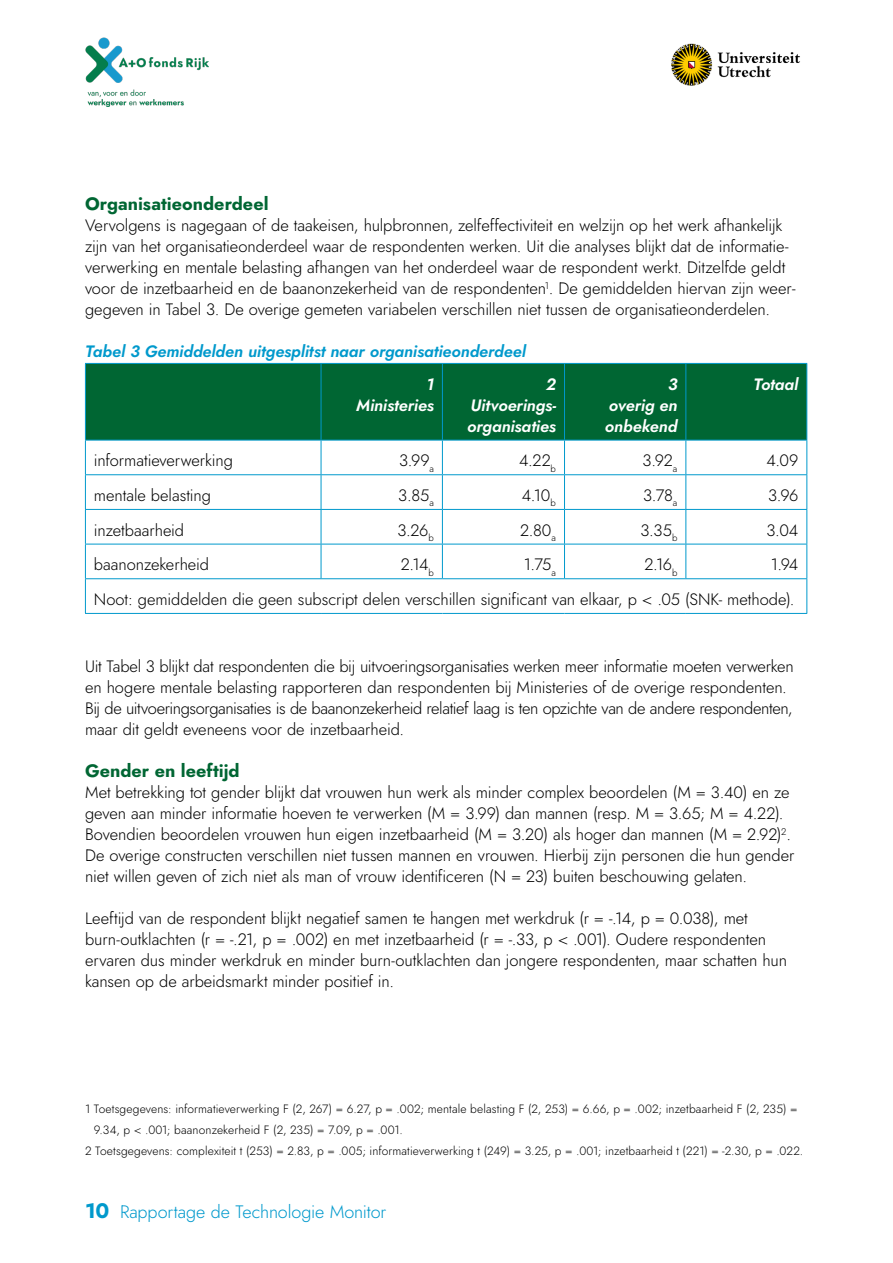
<style>
.page{position:relative;width:893px;height:1263px;background:#fff}
.page>*{position:absolute;margin:0;border:0;box-sizing:border-box;transform-origin:0 0}
.t1{font:18px "Jost";color:#063}
.t2{font:18px "Jost";letter-spacing:-.005em;color:#09c}
.p1{font:16.5px/21px "Jost";color:#000}
.p1-2{font:16.5px/21px "Jost";letter-spacing:-.02em;color:#000}
.t3{font:italic 16.5px/21px "Jost";letter-spacing:-.005em;color:#fff}
.t4{font:italic 16.5px "Jost";color:#09c}
.p1-3{font:12px/21px "Jost";letter-spacing:.01em;color:#000}
.s1{font-size:21px}
</style>
<div class="page">
<img style="left:85px;top:38px;width:124px;height:69px">
<img style="left:671px;top:43px;width:129px;height:43px">
<div style="left:86px;top:364px;width:720px;height:76px;background:#063"></div>
<hr style="left:85px;top:363px;width:236px;height:1px;background:#09c">
<hr style="left:85px;top:364px;width:1px;height:76px;background:#09c">
<hr style="left:321px;top:363px;width:121px;height:1px;background:#09c">
<hr style="left:321px;top:364px;width:1px;height:76px;background:#09c">
<hr style="left:442px;top:363px;width:122px;height:1px;background:#09c">
<hr style="left:442px;top:364px;width:1px;height:76px;background:#09c">
<hr style="left:564px;top:363px;width:122px;height:1px;background:#09c">
<hr style="left:564px;top:364px;width:1px;height:76px;background:#09c">
<hr style="left:686px;top:363px;width:121px;height:1px;background:#09c">
<hr style="left:685px;top:364px;width:1px;height:76px;background:#09c">
<hr style="left:806px;top:364px;width:1px;height:76px;background:#09c">
<hr style="left:85px;top:440px;width:236px;height:1px;background:#09c">
<hr style="left:85px;top:440px;width:1px;height:34px;background:#09c">
<hr style="left:321px;top:440px;width:121px;height:1px;background:#09c">
<hr style="left:321px;top:440px;width:1px;height:34px;background:#09c">
<hr style="left:442px;top:440px;width:122px;height:1px;background:#09c">
<hr style="left:442px;top:440px;width:1px;height:34px;background:#09c">
<hr style="left:564px;top:440px;width:122px;height:1px;background:#09c">
<hr style="left:564px;top:440px;width:1px;height:34px;background:#09c">
<hr style="left:686px;top:440px;width:121px;height:1px;background:#09c">
<hr style="left:685px;top:440px;width:1px;height:34px;background:#09c">
<hr style="left:806px;top:440px;width:1px;height:34px;background:#09c">
<hr style="left:85px;top:474px;width:236px;height:1px;background:#09c">
<hr style="left:85px;top:475px;width:1px;height:34px;background:#09c">
<hr style="left:321px;top:474px;width:121px;height:1px;background:#09c">
<hr style="left:321px;top:475px;width:1px;height:34px;background:#09c">
<hr style="left:442px;top:474px;width:122px;height:1px;background:#09c">
<hr style="left:442px;top:475px;width:1px;height:34px;background:#09c">
<hr style="left:564px;top:474px;width:122px;height:1px;background:#09c">
<hr style="left:564px;top:475px;width:1px;height:34px;background:#09c">
<hr style="left:686px;top:474px;width:121px;height:1px;background:#09c">
<hr style="left:685px;top:475px;width:1px;height:34px;background:#09c">
<hr style="left:806px;top:475px;width:1px;height:34px;background:#09c">
<hr style="left:85px;top:509px;width:236px;height:1px;background:#09c">
<hr style="left:85px;top:510px;width:1px;height:34px;background:#09c">
<hr style="left:321px;top:509px;width:121px;height:1px;background:#09c">
<hr style="left:321px;top:510px;width:1px;height:34px;background:#09c">
<hr style="left:442px;top:509px;width:122px;height:1px;background:#09c">
<hr style="left:442px;top:510px;width:1px;height:34px;background:#09c">
<hr style="left:564px;top:509px;width:122px;height:1px;background:#09c">
<hr style="left:564px;top:510px;width:1px;height:34px;background:#09c">
<hr style="left:686px;top:509px;width:121px;height:1px;background:#09c">
<hr style="left:685px;top:510px;width:1px;height:34px;background:#09c">
<hr style="left:806px;top:510px;width:1px;height:34px;background:#09c">
<hr style="left:85px;top:544px;width:236px;height:1px;background:#09c">
<hr style="left:85px;top:544px;width:1px;height:34px;background:#09c">
<hr style="left:321px;top:544px;width:121px;height:1px;background:#09c">
<hr style="left:321px;top:544px;width:1px;height:34px;background:#09c">
<hr style="left:442px;top:544px;width:122px;height:1px;background:#09c">
<hr style="left:442px;top:544px;width:1px;height:34px;background:#09c">
<hr style="left:564px;top:544px;width:122px;height:1px;background:#09c">
<hr style="left:564px;top:544px;width:1px;height:34px;background:#09c">
<hr style="left:686px;top:544px;width:121px;height:1px;background:#09c">
<hr style="left:685px;top:544px;width:1px;height:34px;background:#09c">
<hr style="left:806px;top:544px;width:1px;height:34px;background:#09c">
<hr style="left:85px;top:578px;width:236px;height:1px;background:#09c">
<hr style="left:85px;top:579px;width:1px;height:34px;background:#09c">
<hr style="left:321px;top:578px;width:121px;height:1px;background:#09c">
<hr style="left:442px;top:578px;width:122px;height:1px;background:#09c">
<hr style="left:564px;top:578px;width:122px;height:1px;background:#09c">
<hr style="left:686px;top:578px;width:121px;height:1px;background:#09c">
<hr style="left:806px;top:579px;width:1px;height:34px;background:#09c">
<hr style="left:85px;top:613px;width:236px;height:1px;background:#09c">
<hr style="left:321px;top:613px;width:121px;height:1px;background:#09c">
<hr style="left:442px;top:613px;width:122px;height:1px;background:#09c">
<hr style="left:564px;top:613px;width:122px;height:1px;background:#09c">
<hr style="left:686px;top:613px;width:121px;height:1px;background:#09c">
<h3 class="t1" style="left:85px;top:191px;width:185px">Organisatieonderdeel</h3>
<p class="p1" style="left:85px;top:215px;width:712px">Vervolgens is nagegaan of de taakeisen, hulpbronnen, zelfeffectiviteit en welzijn op het werk afhankelijk zijn van het organisatieonderdeel waar de respondenten werken. Uit die analyses blijkt dat de informatie&shy;verwerking en mentale belasting afhangen van het onderdeel waar de respondent werkt. Ditzelfde geldt voor de inzetbaarheid en de baanonzekerheid van de respondenten<sup>1</sup>. De gemiddelden hiervan zijn weer&shy;gegeven in Tabel 3. De overige gemeten variabelen verschillen niet tussen de organisatieonderdelen.</p>
<h4 class="t4" style="left:85px;top:340px;width:442px">Tabel 3 Gemiddelden uitgesplitst naar organisatieonderdeel</h4>
<h4 class="t3" style="left:426px;top:373px;width:9px">1</h4>
<h4 class="t3" style="left:356px;top:394px;width:79px">Ministeries</h4>
<h4 class="t3" style="left:753px;top:373px;width:46px">Totaal</h4>
<h4 class="t3" style="left:546px;top:373px;width:12px">2</h4>
<h4 class="t3" style="left:467px;top:394px;width:91px">Uitvoerings&shy;organisaties</h4>
<h4 class="t3" style="left:668px;top:373px;width:11px">3</h4>
<h4 class="t3" style="left:605px;top:394px;width:74px">overig en onbekend</h4>
<p class="p1" style="left:94px;top:450px;width:141px">informatieverwerking</p>
<p class="p1" style="left:399px;top:450px;width:36px">3.99<sub>a</sub></p>
<p class="p1" style="left:519px;top:450px;width:38px">4.22<sub>b</sub></p>
<p class="p1" style="left:643px;top:450px;width:36px">3.92<sub>a</sub></p>
<p class="p1" style="left:766px;top:450px;width:34px">4.09</p>
<p class="p1" style="left:94px;top:485px;width:119px">mentale belasting</p>
<p class="p1" style="left:398px;top:485px;width:37px">3.85<sub>a</sub></p>
<p class="p1" style="left:522px;top:485px;width:36px">4.10<sub>b</sub></p>
<p class="p1" style="left:643px;top:485px;width:36px">3.78<sub>a</sub></p>
<p class="p1" style="left:768px;top:485px;width:32px">3.96</p>
<p class="p1" style="left:94px;top:519px;width:92px">inzetbaarheid</p>
<p class="p1" style="left:397px;top:519px;width:38px">3.26<sub>b</sub></p>
<p class="p1" style="left:520px;top:519px;width:37px">2.80<sub>a</sub></p>
<p class="p1" style="left:641px;top:519px;width:38px">3.35<sub>b</sub></p>
<p class="p1" style="left:766px;top:519px;width:33px">3.04</p>
<p class="p1" style="left:94px;top:554px;width:117px">baanonzekerheid</p>
<p class="p1" style="left:401px;top:554px;width:35px">2.14<sub>b</sub></p>
<p class="p1" style="left:524px;top:554px;width:34px">1.75<sub>a</sub></p>
<p class="p1" style="left:644px;top:554px;width:34px">2.16<sub>b</sub></p>
<p class="p1" style="left:771px;top:554px;width:29px">1.94</p>
<p class="p1" style="left:94px;top:589px;width:702px">Noot: gemiddelden die geen subscript delen verschillen significant van elkaar, p &lt; .05 (SNK- methode).</p>
<p class="p1" style="left:85px;top:656px;width:710px">Uit Tabel 3 blijkt dat respondenten die bij uitvoeringsorganisaties werken meer informatie moeten verwerken en hogere mentale belasting rapporteren dan respondenten bij Ministeries of de overige respondenten.</p>
<p class="p1-2" style="left:85px;top:698px;width:709px">Bij de uitvoeringsorganisaties is de baanonzekerheid relatief laag is ten opzichte van de andere respondenten, maar dit geldt eveneens voor de inzetbaarheid.</p>
<h3 class="t1" style="left:85px;top:758px;width:156px">Gender en leeftijd</h3>
<p class="p1" style="left:85px;top:782px;width:711px">Met betrekking tot gender blijkt dat vrouwen hun werk als minder complex beoordelen (M = 3.40) en ze geven aan minder informatie hoeven te verwerken (M = 3.99) dan mannen (resp. M = 3.65; M = 4.22).<br>Bovendien beoordelen vrouwen hun eigen inzetbaarheid (M = 3.20) als hoger dan mannen (M = 2.92)<sup>2</sup>.<br>De overige constructen verschillen niet tussen mannen en vrouwen. Hierbij zijn personen die hun gender niet willen geven of zich niet als man of vrouw identificeren (N = 23) buiten beschouwing gelaten.</p>
<p class="p1" style="left:85px;top:908px;width:703px">Leeftijd van de respondent blijkt negatief samen te hangen met werkdruk (r = -.14, p = 0.038), met burn-outklachten (r = -.21, p = .002) en met inzetbaarheid (r = -.33, p &lt; .001). Oudere respondenten ervaren dus minder werkdruk en minder burn-outklachten dan jongere respondenten, maar schatten hun kansen op de arbeidsmarkt minder positief in.</p>
<p class="p1-3" style="left:94px;top:1098px;width:705px;text-indent:-9px">1 Toetsgegevens: informatieverwerking F (2, 267) = 6.27, p = .002; mentale belasting F (2, 253) = 6.66, p = .002; inzetbaarheid F (2, 235) =<br>9.34, p &lt; .001; baanonzekerheid F (2, 235) = 7.09, p = .001.</p>
<p class="p1-3" style="left:85px;top:1140px;width:720px">2 Toetsgegevens: complexiteit t (253) = 2.83, p = .005; informatieverwerking t (249) = 3.25, p = .001; inzetbaarheid t (221) = -2.30, p = .022.</p>
<p class="t2" style="left:85px;top:1199px;width:303px"><span class="s1">10</span> Rapportage de Technologie Monitor</p>
</div>
